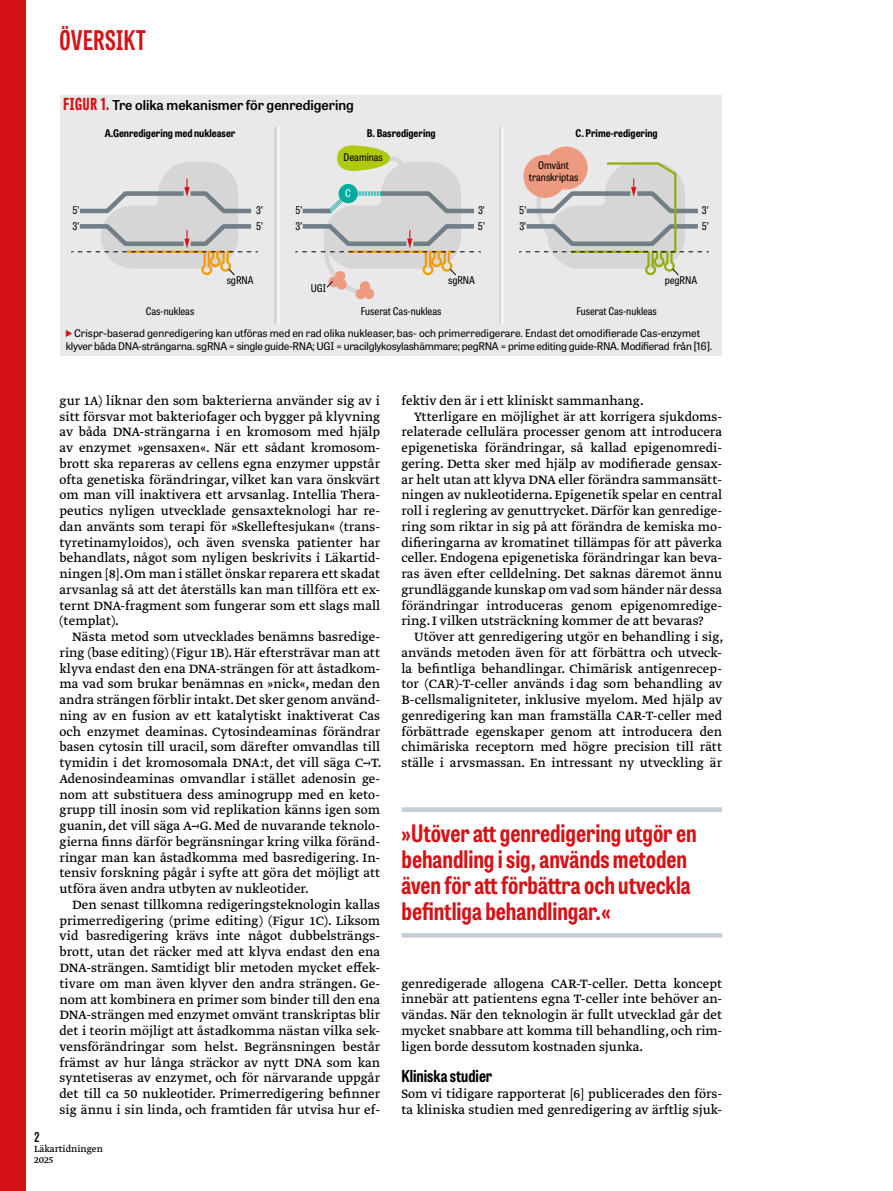
<style>
.page{position:relative;width:893px;height:1191px;background:#fff}
.page>*{position:absolute;margin:0;border:0;box-sizing:border-box;transform-origin:0 0}
.t1{font:700 27px "Tablet Gothic Compressed";letter-spacing:.02em;color:#d51317}
.t2{font:700 24px/26.2px "Tablet Gothic Condensed";color:#d51317}
.t3{font:700 16.5px "Tablet Gothic Condensed";color:#000}
.t4{font:14.25px/15.8px "Greta Text Pro Regular Min";color:#000;text-align:justify}
.t5{font:600 13.65px "Tablet Gothic";color:#000}
.t6{font:600 13.5px "Tablet Gothic Condensed";color:#000}
.t7{font:10.5px/12.9px "Tablet Gothic";letter-spacing:-.015em;color:#000;text-align:center}
.t8{font:semi-condensed 10.5px/16px "Tablet Gothic";color:#000}
.t9{font:700 semi-condensed 10.5px "Tablet Gothic";color:#000}
.t10{font:10.5px/10.5px "Greta Text Pro";color:#000}
.t11{font:semi-condensed 10.5px "Tablet Gothic";color:#fff}
.s1{font-family:"Tablet Gothic Compressed";font-weight:800;font-size:16.65px;color:#d51317}
</style>
<div class="page">
<div style="left:0;top:0;width:26px;height:1191px;background:#d51317"></div>
<div style="left:61px;top:95px;width:661px;height:260px;background:#e9e9e9"></div>
<div style="left:523px;top:155px;width:44px;height:43px;background:#ec9b80;border-radius:50%"></div>
<div style="left:545px;top:146px;width:43px;height:44px;background:#ec9b80;border-radius:50%"></div>
<svg style="left:71px;top:162px;width:187px;height:114px"></svg>
<svg style="left:295px;top:145px;width:186px;height:155px"></svg>
<svg style="left:519px;top:161px;width:190px;height:115px"></svg>
<hr style="left:275px;top:127px;width:2px;height:196px;background:#d6d6d6">
<hr style="left:277px;top:127px;width:3px;height:196px;background:#f4f4f4">
<hr style="left:499px;top:127px;width:3px;height:196px;background:#d6d6d6">
<hr style="left:502px;top:127px;width:2px;height:196px;background:#f4f4f4">
<div style="left:401px;top:807px;width:321px;height:5px;background:#c4ced4"></div>
<hr style="left:401px;top:933px;width:321px;height:4px;background:#c4ced4">
<h1 class="t1" style="left:60px;top:22px;width:88px">ÖVERSIKT</h1>
<p class="t5" style="left:63px;top:96px;width:292px"><span class="s1">FIGUR 1.</span> Tre olika mekanismer för genredigering</p>
<p class="t9" style="left:105px;top:126px;width:132px">A.Genredigering med nukleaser</p>
<p class="t9" style="left:367px;top:126px;width:70px">B. Basredigering</p>
<p class="t9" style="left:576px;top:126px;width:84px">C. Prime-redigering</p>
<p class="t8" style="left:344px;top:149px;width:41px">Deaminas</p>
<p class="t11" style="left:345px;top:186px;width:7px">C</p>
<p class="t8" style="left:73px;top:201px;width:8px">5’<br>3’</p>
<p class="t8" style="left:256px;top:201px;width:8px">3’<br>5’</p>
<p class="t8" style="left:295px;top:201px;width:8px">5’<br>3’</p>
<p class="t8" style="left:478px;top:201px;width:8px">3’<br>5’</p>
<p class="t8" style="left:227px;top:272px;width:28px">sgRNA</p>
<p class="t8" style="left:311px;top:280px;width:17px">UGI</p>
<p class="t8" style="left:448px;top:272px;width:28px">sgRNA</p>
<p class="t8" style="left:529px;top:158px;width:51px;line-height:12.1px;text-align:center">Omvänt transkriptas</p>
<p class="t8" style="left:519px;top:201px;width:8px">5’<br>3’</p>
<p class="t8" style="left:702px;top:201px;width:8px">3’<br>5’</p>
<p class="t8" style="left:665px;top:272px;width:34px">pegRNA</p>
<p class="t8" style="left:146px;top:303px;width:50px">Cas-nukleas</p>
<p class="t8" style="left:361px;top:303px;width:82px">Fuserat Cas-nukleas</p>
<p class="t8" style="left:576px;top:303px;width:82px">Fuserat Cas-nukleas</p>
<p class="t7" style="left:66px;top:326px;width:648px">Crispr-baserad genredigering kan utföras med en rad olika nukleaser, bas- och primerredigerare. Endast det omodifierade Cas-enzymet klyver båda DNA-strängarna. sgRNA = single guide-RNA; UGI = uracilglykosylashämmare; pegRNA = prime editing guide-RNA. Modifierad från [16].</p>
<p class="t4" style="left:60px;top:393px;width:322px">gur 1A) liknar den som bakterierna använder sig av i sitt försvar mot bakteriofager och bygger på klyvning av båda DNA-strängarna i en kromosom med hjälp av enzymet »gensaxen«. När ett sådant kromosom&shy;brott ska repareras av cellens egna enzymer uppstår ofta genetiska förändringar, vilket kan vara önskvärt om man vill inaktivera ett arvsanlag. Intellia Thera&shy;peutics nyligen utvecklade gensaxteknologi har re&shy;dan använts som terapi för »Skelleftesjukan« (trans&shy;tyretinamyloidos), och även svenska patienter har behandlats, något som nyligen beskrivits i Läkartid&shy;ningen [8]. Om man i stället önskar reparera ett skadat arvsanlag så att det återställs kan man tillföra ett ex&shy;ternt DNA-fragment som fungerar som ett slags mall (templat).</p>
<p class="t4" style="left:60px;top:629px;width:324px;text-indent:13px">Nästa metod som utvecklades benämns basredige&shy;ring (base editing) (Figur 1B). Här eftersträvar man att klyva endast den ena DNA-strängen för att åstadkom&shy;ma vad som brukar benämnas en »nick«, medan den andra strängen förblir intakt. Det sker genom använd&shy;ning av en fusion av ett katalytiskt inaktiverat Cas och enzymet deaminas. Cytosindeaminas förändrar basen cytosin till uracil, som därefter omvandlas till tymidin i det kromosomala DNA:t, det vill säga C→T.<br>Adenosindeaminas omvandlar i stället adenosin ge&shy;nom att substituera dess aminogrupp med en keto&shy;grupp till inosin som vid replikation känns igen som guanin, det vill säga A→G. Med de nuvarande teknolo&shy;gierna finns därför begränsningar kring vilka föränd&shy;ringar man kan åstadkomma med basredigering. In&shy;tensiv forskning pågår i syfte att göra det möjligt att utföra även andra utbyten av nukleotider.</p>
<p class="t4" style="left:60px;top:897px;width:322px;text-indent:13px">Den senast tillkomna redigeringsteknologin kallas primerredigering (prime editing) (Figur 1C). Liksom vid basredigering krävs inte något dubbelsträngs&shy;brott, utan det räcker med att klyva endast den ena DNA-strängen. Samtidigt blir metoden mycket effek&shy;tivare om man även klyver den andra strängen. Ge&shy;nom att kombinera en primer som binder till den ena DNA-strängen med enzymet omvänt transkriptas blir det i teorin möjligt att åstadkomma nästan vilka sek&shy;vensförändringar som helst. Begränsningen består främst av hur långa sträckor av nytt DNA som kan syntetiseras av enzymet, och för närvarande uppgår det till ca 50 nukleotider. Primerredigering befinner sig ännu i sin linda, och framtiden får utvisa hur ef-</p>
<p class="t6" style="left:34px;top:1127px;width:7px">2</p>
<p class="t10" style="left:34px;top:1144px;width:70px">Läkartidningen<br>2025</p>
<p class="t4" style="left:401px;top:393px;width:244px">fektiv den är i ett kliniskt sammanhang.</p>
<p class="t4" style="left:414px;top:409px;width:309px">Ytterligare en möjlighet är att korrigera sjukdoms-</p>
<p class="t4" style="left:401px;top:424px;width:322px">relaterade cellulära processer genom att introducera</p>
<p class="t4" style="left:401px;top:440px;width:322px">epigenetiska förändringar, så kallad epigenomredi-</p>
<p class="t4" style="left:401px;top:456px;width:322px">gering. Detta sker med hjälp av modifierade gensax-</p>
<p class="t4" style="left:401px;top:472px;width:322px">ar helt utan att klyva DNA eller förändra sammansätt-</p>
<p class="t4" style="left:401px;top:487px;width:322px">ningen av nukleotiderna. Epigenetik spelar en central</p>
<p class="t4" style="left:401px;top:503px;width:322px">roll i reglering av genuttrycket. Därför kan genredige-</p>
<p class="t4" style="left:401px;top:519px;width:322px">ring som riktar in sig på att förändra de kemiska mo-</p>
<p class="t4" style="left:401px;top:535px;width:322px">difieringarna av kromatinet tillämpas för att påverka</p>
<p class="t4" style="left:401px;top:550px;width:322px">celler. Endogena epigenetiska förändringar kan beva-</p>
<p class="t4" style="left:401px;top:566px;width:322px">ras även efter celldelning. Det saknas däremot ännu</p>
<p class="t4" style="left:401px;top:582px;width:322px">grundläggande kunskap om vad som händer när dessa</p>
<p class="t4" style="left:401px;top:598px;width:322px">förändringar introduceras genom epigenomredige-</p>
<p class="t4" style="left:401px;top:613px;width:304px">ring. I vilken utsträckning kommer de att bevaras?</p>
<p class="t4" style="left:414px;top:629px;width:311px">Utöver att genredigering utgör en behandling i sig,</p>
<p class="t4" style="left:401px;top:645px;width:322px">används metoden även för att förbättra och utveck-</p>
<p class="t4" style="left:401px;top:661px;width:322px">la befintliga behandlingar. Chimärisk antigenrecep-</p>
<p class="t4" style="left:401px;top:676px;width:322px">tor (CAR)-T-celler används i dag som behandling av</p>
<p class="t4" style="left:401px;top:692px;width:322px">B-cellsmaligniteter, inklusive myelom. Med hjälp av</p>
<p class="t4" style="left:401px;top:708px;width:322px">genredigering kan man framställa CAR-T-celler med</p>
<p class="t4" style="left:401px;top:724px;width:322px">förbättrade egenskaper genom att introducera den</p>
<p class="t4" style="left:401px;top:739px;width:322px">chimäriska receptorn med högre precision till rätt</p>
<p class="t4" style="left:401px;top:755px;width:322px">ställe i arvsmassan. En intressant ny utveckling är</p>
<h2 class="t2" style="left:401px;top:819px;width:297px">»Utöver att genredigering utgör en behandling i sig, används metoden även för att förbättra och utveckla befintliga behandlingar.«</h2>
<p class="t4" style="left:401px;top:976px;width:322px">genredigerade allogena CAR-T-celler. Detta koncept innebär att patientens egna T-celler inte behöver an&shy;vändas. När den teknologin är fullt utvecklad går det mycket snabbare att komma till behandling, och rim&shy;ligen borde dessutom kostnaden sjunka.</p>
<p class="t3" style="left:401px;top:1065px;width:92px">Kliniska studier</p>
<p class="t4" style="left:401px;top:1086px;width:322px">Som vi tidigare rapporterat [6] publicerades den förs&shy;ta kliniska studien med genredigering av ärftlig sjuk-</p>
</div>
